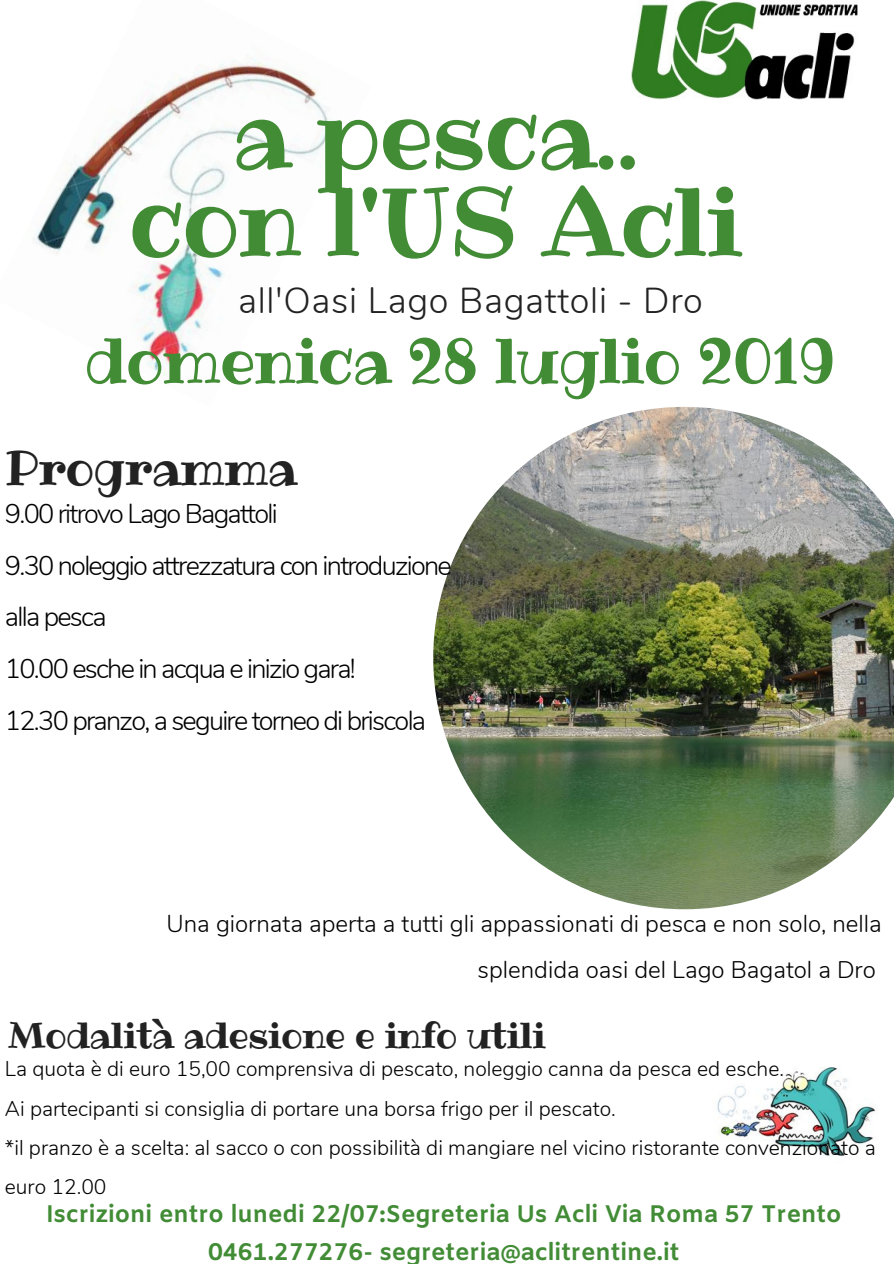
<style>
.page{position:relative;width:894px;height:1264px;background:#fff}
.page>*{position:absolute;margin:0;border:0;box-sizing:border-box;transform-origin:0 0}
.t1{font:96.15px/87.8px "Ribeye";letter-spacing:-.02em;color:#428c36;text-align:center}
.t2{font:63px "Ribeye";letter-spacing:-.02em;color:#428c36}
.t3{font:48px "Ribeye";letter-spacing:-.02em;color:#222}
.t4{font:36px "Ribeye";letter-spacing:-.02em;color:#222}
.t5{font:300 36px "Nunito";letter-spacing:.02em;color:#222}
.t6{font:300 27px/51.8px "Nunito";letter-spacing:-.065em;color:#000}
.t7{font:700 24px/38.2px "Amiko";color:#428c36;text-align:center}
.t8{font:300 24px/46.2px "Nunito";color:#000;text-align:right}
.t9{font:300 21px/39.5px "Nunito";color:#000}
</style>
<div class="page">
<img style="left:433px;top:407px;width:460px;height:502px">
<img style="left:33px;top:59px;width:301px;height:317px">
<img style="left:717px;top:1067px;width:160px;height:90px">
<img style="left:631px;top:0;width:226px;height:99px">
<h1 class="t1" style="left:129px;top:89px;width:615px">a pesca..<br>con l'US Acli</h1>
<h3 class="t5" style="left:238px;top:276px;width:466px">all'Oasi Lago Bagattoli - Dro</h3>
<h2 class="t2" style="left:84px;top:317px;width:752px">domenica 28 luglio 2019</h2>
<h3 class="t3" style="left:5px;top:435px;width:294px">Programma</h3>
<p class="t6" style="left:5px;top:488px;width:448px">9.00 ritrovo Lago Bagattoli<br>9.30 noleggio attrezzatura con introduzione alla pesca<br>10.00 esche in acqua e inizio gara!<br>12.30 pranzo, a seguire torneo di briscola</p>
<p class="t8" style="left:166px;top:901px;width:716px">Una giornata aperta a tutti gli appassionati di pesca e non solo, nella splendida oasi del Lago Bagatol a Dro</p>
<h3 class="t4" style="left:8px;top:1010px;width:539px">Modalità adesione e info utili</h3>
<p class="t9" style="left:5px;top:1049px;width:872px">La quota è di euro 15,00 comprensiva di pescato, noleggio canna da pesca ed esche.<br>Ai partecipanti si consiglia di portare una borsa frigo per il pescato.<br>*il pranzo è a scelta: al sacco o con possibilità di mangiare nel vicino ristorante convenzionato a euro 12.00</p>
<p class="t7" style="left:46px;top:1196px;width:796px">Iscrizioni entro lunedi 22/07:Segreteria Us Acli Via Roma 57 Trento<br>0461.277276- segreteria@aclitrentine.it</p>
</div>
